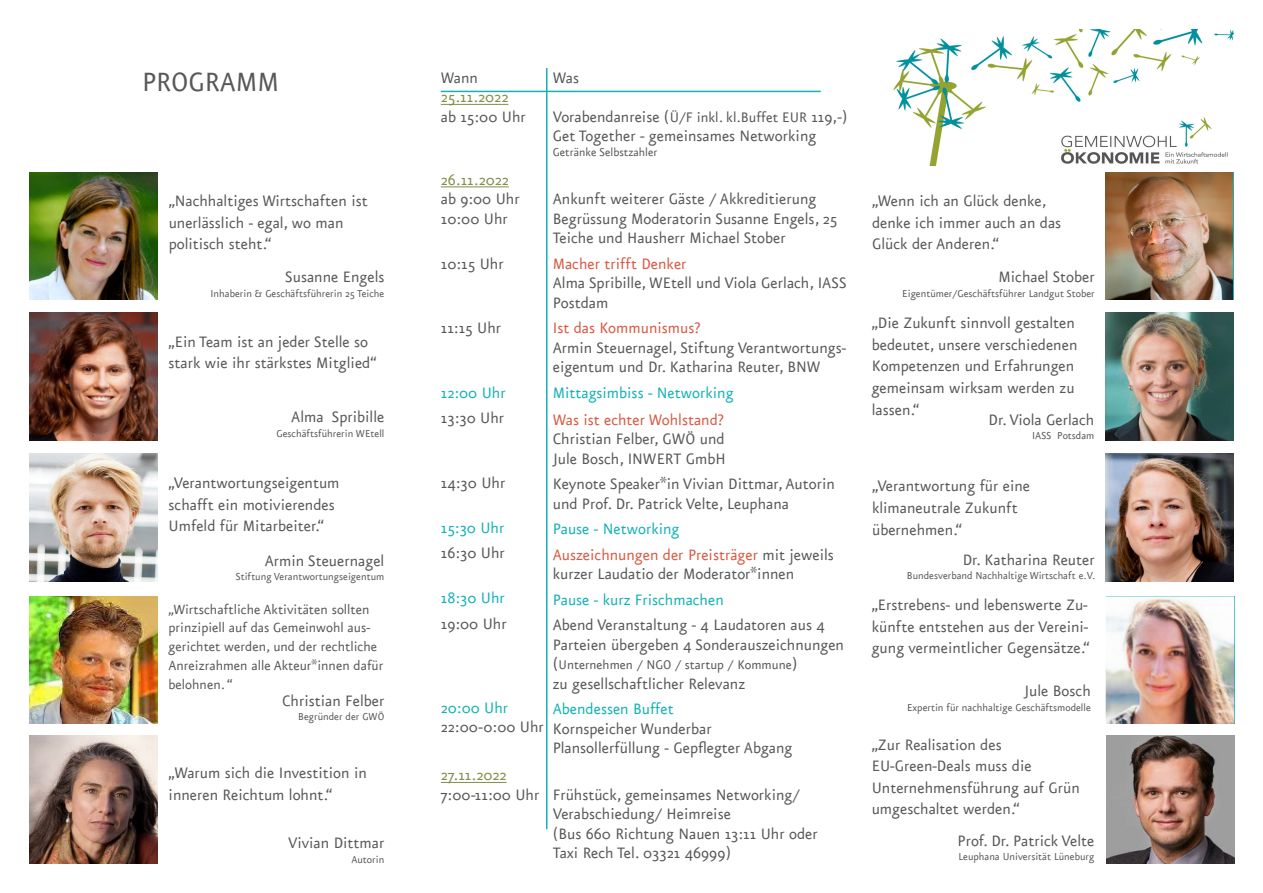
<style>
.page{position:relative;width:1263px;height:893px;background:#fff}
.page>*{position:absolute;margin:0;border:0;box-sizing:border-box;transform-origin:0 0}
.t1{font:31.5px "Eureka Sans";color:#57585a}
.t2{font:18px/21.6px "Eureka Sans";color:#57585a}
.t3{font:18px/25.5px "Eureka Sans";color:#d95842}
.t4{font:18px "Eureka Sans";color:#13b2b6}
.t5{font:18px "Eureka Sans";color:#828e4a}
.t6{font:15.75px/18.9px "Eureka Sans";color:#57585a}
.t7{font:15px "Eureka Sans";color:#57585a}
.t8{font:13.5px "Eureka Sans";color:#57585a}
.t9{font:12px "Eureka Sans";color:#57585a}
.s1{font-size:16.5px}
.s2{color:#13b2b6}
.s3{color:#57585a}
.s4{font-size:18px}
</style>
<div class="page">
<hr style="left:441px;top:104px;width:67px;height:1px;background:#828e4a">
<hr style="left:441px;top:187px;width:68px;height:1px;background:#828e4a">
<hr style="left:441px;top:782px;width:66px;height:1px;background:#828e4a">
<hr style="left:441px;top:91px;width:380px;height:1px;background:#13b2b6">
<img style="left:30px;top:736px;width:127px;height:127px">
<img style="left:1106px;top:172px;width:127px;height:128px">
<img style="left:30px;top:596px;width:127px;height:128px">
<img style="left:30px;top:454px;width:127px;height:127px">
<img style="left:30px;top:312px;width:127px;height:128px">
<img style="left:1107px;top:736px;width:127px;height:127px">
<img style="left:30px;top:172px;width:127px;height:128px">
<img style="left:1106px;top:312px;width:127px;height:128px">
<img style="left:1106px;top:454px;width:127px;height:127px">
<img style="left:893px;top:30px;width:340px;height:136px">
<hr style="left:546px;top:68px;width:1px;height:761px;background:#13b2b6">
<img style="left:1106px;top:596px;width:128px;height:128px">
<h1 class="t1" style="left:142px;top:67px;width:138px">PROGRAMM</h1>
<p class="t2" style="left:169px;top:191px;width:201px">„Nachhaltiges Wirtschaften ist unerlässlich - egal, wo man politisch steht.“</p>
<p class="t2" style="left:285px;top:267px;width:101px">Susanne Engels</p>
<p class="t9" style="left:211px;top:287px;width:175px">Inhaberin &amp; Geschäftsführerin 25 Teiche</p>
<p class="t2" style="left:169px;top:331px;width:209px">„Ein Team ist an jeder Stelle so stark wie ihr stärkstes Mitglied“</p>
<p class="t2" style="left:291px;top:407px;width:95px">Alma Spribille</p>
<p class="t9" style="left:276px;top:427px;width:109px">Geschäftsführerin WEtell</p>
<p class="t2" style="left:169px;top:472px;width:172px">„Verantwortungseigentum schafft ein motivierendes<br>Umfeld für Mitarbeiter.“</p>
<p class="t2" style="left:265px;top:550px;width:121px">Armin Steuernagel</p>
<p class="t9" style="left:235px;top:571px;width:150px">Stiftung Verantwortungseigentum</p>
<p class="t6" style="left:169px;top:600px;width:216px">„Wirtschaftliche Aktivitäten sollten prinzipiell auf das Gemeinwohl aus&shy;gerichtet werden, und der rechtliche Anreizrahmen alle Akteur*innen dafür belohnen. “</p>
<p class="t2" style="left:282px;top:690px;width:104px">Christian Felber</p>
<p class="t9" style="left:298px;top:711px;width:88px">Begründer der GWÖ</p>
<p class="t2" style="left:169px;top:763px;width:200px">„Warum sich die Investition in inneren Reichtum lohnt.“</p>
<p class="t2" style="left:288px;top:833px;width:98px">Vivian Dittmar</p>
<p class="t9" style="left:351px;top:853px;width:34px">Autorin</p>
<p class="t2" style="left:441px;top:67px;width:39px">Wann</p>
<p class="t5" style="left:441px;top:88px;width:69px">25.11.2022</p>
<p class="t2" style="left:441px;top:106px;width:86px">ab 15:00 Uhr</p>
<p class="t5" style="left:441px;top:171px;width:70px">26.11.2022</p>
<p class="t2" style="left:441px;top:190px;width:80px;line-height:19.5px">ab 9:00 Uhr<br>10:00 Uhr</p>
<p class="t2" style="left:441px;top:253px;width:64px">10:15 Uhr</p>
<p class="t2" style="left:441px;top:318px;width:62px">11:15 Uhr</p>
<p class="t4" style="left:441px;top:384px;width:66px">12:00 Uhr</p>
<p class="t2" style="left:441px;top:408px;width:65px">13:30 Uhr</p>
<p class="t2" style="left:441px;top:472px;width:66px">14:30 Uhr</p>
<p class="t4" style="left:441px;top:519px;width:65px">15:30 Uhr</p>
<p class="t2" style="left:441px;top:543px;width:66px">16:30 Uhr</p>
<p class="t4" style="left:441px;top:589px;width:66px">18:30 Uhr</p>
<p class="t2" style="left:441px;top:613px;width:67px">19:00 Uhr</p>
<p class="t4" style="left:441px;top:699px;width:69px">20:00 Uhr</p>
<p class="t2" style="left:441px;top:717px;width:105px">22:00-0:00 Uhr</p>
<p class="t5" style="left:441px;top:766px;width:67px">27.11.2022</p>
<p class="t2" style="left:441px;top:784px;width:100px">7:00-11:00 Uhr</p>
<p class="t2" style="left:553px;top:59px;width:296px;line-height:39px">Was<br>Vorabendanreise (<span class="s1">Ü/F inkl. kl.Buffet EUR</span> 119,-)</p>
<p class="t2" style="left:553px;top:126px;width:265px">Get Together - gemeinsames Networking</p>
<p class="t8" style="left:553px;top:146px;width:106px">Getränke Selbstzahler</p>
<p class="t2" style="left:553px;top:190px;width:286px;line-height:19.5px">Ankunft weiterer Gäste / Akkreditierung<br>Begrüssung Moderatorin Susanne Engels, 25<br>Teiche und Hausherr Michael Stober</p>
<p class="t3" style="left:553px;top:251px;width:135px">Macher trifft Denker</p>
<p class="t2" style="left:553px;top:274px;width:295px;line-height:19.5px">Alma Spribille, WEtell und Viola Gerlach, IASS<br>Postdam</p>
<p class="t3" style="left:553px;top:316px;width:149px">Ist das Kommunismus?</p>
<p class="t2" style="left:553px;top:338px;width:295px;line-height:19.5px">Armin Steuernagel, Stiftung Verantwortungs&shy;eigentum und Dr. Katharina Reuter, BNW</p>
<p class="t4" style="left:553px;top:384px;width:182px">Mittagsimbiss - Networking</p>
<p class="t3" style="left:553px;top:407px;width:172px">Was ist echter Wohlstand?</p>
<p class="t2" style="left:553px;top:430px;width:175px;line-height:19.5px">Christian Felber, GWÖ und<br>Jule Bosch, INWERT GmbH</p>
<p class="t2" style="left:553px;top:475px;width:284px;line-height:19.5px">Keynote Speaker*in Vivian Dittmar, Autorin und Prof. Dr. Patrick Velte, Leuphana</p>
<p class="t3" style="left:553px;top:517px;width:283px"><span class="s2">Pause - Networking<br></span>Auszeichnungen der Preisträger <span class="s3">mit jeweils</span></p>
<p class="t2" style="left:553px;top:564px;width:243px">kurzer Laudatio der Moderator*innen</p>
<p class="t4" style="left:553px;top:591px;width:172px">Pause - kurz Frischmachen</p>
<p class="t2" style="left:553px;top:616px;width:293px;line-height:19.5px">Abend Veranstaltung - 4 Laudatoren aus 4<br>Parteien übergeben 4 Sonderauszeichnungen</p>
<p class="t7" style="left:553px;top:658px;width:246px"><span class="s4">(</span>Unternehmen / NGO / startup / Kommune<span class="s4">)</span></p>
<p class="t2" style="left:553px;top:673px;width:194px">zu gesellschaftlicher Relevanz</p>
<p class="t4" style="left:553px;top:700px;width:122px">Abendessen Buffet</p>
<p class="t2" style="left:553px;top:719px;width:241px;line-height:19.5px">Kornspeicher Wunderbar<br>Plansollerfüllung - Gepflegter Abgang</p>
<p class="t2" style="left:553px;top:785px;width:266px;line-height:19.5px">Frühstück, gemeinsames Networking/<br>Verabschiedung/ Heimreise<br>(Bus 660 Richtung Nauen 13:11 Uhr oder<br>Taxi Rech Tel. 03321 46999)</p>
<p class="t2" style="left:872px;top:191px;width:191px">„Wenn ich an Glück denke, denke ich immer auch an das<br>Glück der Anderen.“</p>
<p class="t2" style="left:998px;top:267px;width:98px">Michael Stober</p>
<p class="t9" style="left:902px;top:287px;width:194px">Eigentümer/Geschäftsführer Landgut Stober</p>
<p class="t2" style="left:872px;top:313px;width:207px">„Die Zukunft sinnvoll gestalten bedeutet, unsere verschiedenen<br>Kompetenzen und Erfahrungen gemeinsam wirksam werden zu lassen.“</p>
<p class="t2" style="left:988px;top:410px;width:107px">Dr. Viola Gerlach</p>
<p class="t9" style="left:1032px;top:430px;width:64px">IASS Potsdam</p>
<p class="t2" style="left:872px;top:476px;width:160px">„Verantwortung für eine klimaneutrale Zukunft übernehmen.“</p>
<p class="t2" style="left:963px;top:549px;width:133px">Dr. Katharina Reuter</p>
<p class="t9" style="left:907px;top:570px;width:190px">Bundesverband Nachhaltige Wirtschaft e.V.</p>
<p class="t2" style="left:872px;top:594px;width:219px;text-align:justify">„Erstrebens- und lebenswerte Zu&shy;künfte entstehen aus der Vereini&shy;gung vermeintlicher Gegensätze.“</p>
<p class="t2" style="left:1024px;top:681px;width:68px">Jule Bosch</p>
<p class="t9" style="left:907px;top:701px;width:185px">Expertin für nachhaltige Geschäftsmodelle</p>
<p class="t2" style="left:872px;top:734px;width:210px">„Zur Realisation des<br>EU-Green-Deals muss die<br>Unternehmensführung auf Grün umgeschaltet werden.“</p>
<p class="t2" style="left:958px;top:830px;width:138px">Prof. Dr. Patrick Velte</p>
<p class="t9" style="left:958px;top:851px;width:137px">Leuphana Universität Lüneburg</p>
</div>
